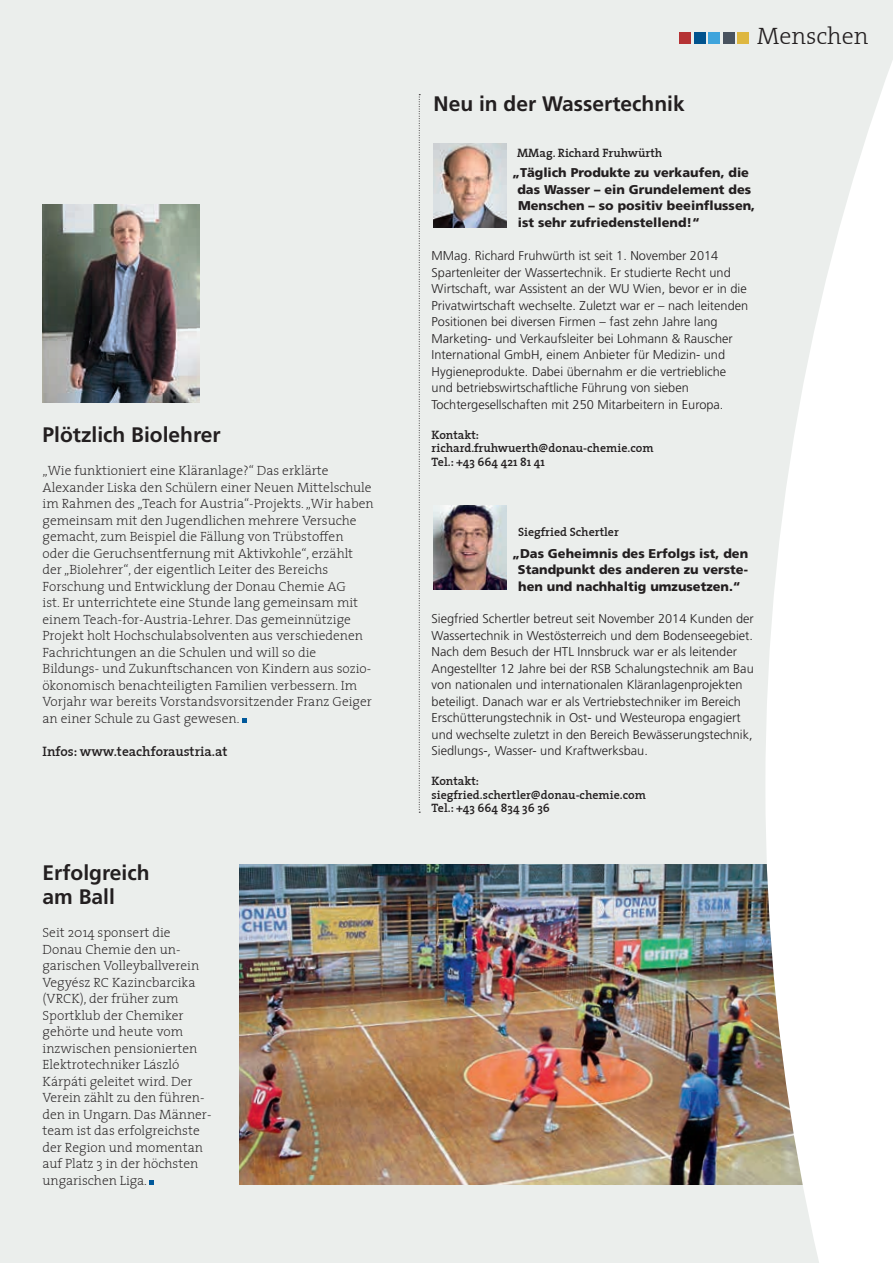
<style>
.page{position:relative;width:893px;height:1263px;background:#fff}
.page>*{position:absolute;margin:0;border:0;box-sizing:border-box;transform-origin:0 0}
.t1{font:24px "The Serif Light Plain";color:#231f20}
.t2{font:700 21px/24px "Frutiger";color:#231f20}
.t3{font:13.5px/16.5px "The Serif Extra Light Plain";color:#231f20}
.t4{font:13.5px "The Serif Semi Bold Plain";color:#231f20}
.t5{font:300 12.75px/16.5px "Frutiger";color:#231f20}
.t6{font:900 12.75px/16.5px "Frutiger";color:#231f20}
.t7{font:12px/13.5px "The Serif Semi Bold Plain";color:#231f20}
</style>
<div class="page">
<div style="left:0;top:0;width:765px;height:1263px;background:#ebeeec"></div>
<div style="left:680px;top:32px;width:11px;height:12px;background:#b53234"></div>
<div style="left:694px;top:32px;width:11px;height:12px;background:#01538e"></div>
<div style="left:708px;top:32px;width:12px;height:12px;background:#3fa4dc"></div>
<div style="left:723px;top:32px;width:11px;height:12px;background:#49535f"></div>
<div style="left:737px;top:32px;width:12px;height:12px;background:#deb740"></div>
<svg style="left:419px;top:94px;width:1px;height:719px"></svg>
<img style="left:433px;top:143px;width:74px;height:84px">
<svg style="left:242px;top:718px;width:4px;height:5px"></svg>
<img style="left:240px;top:864px;width:525px;height:320px">
<svg style="left:765px;top:0;width:128px;height:1263px"></svg>
<svg style="left:149px;top:1180px;width:5px;height:5px"></svg>
<img style="left:433px;top:505px;width:74px;height:84px">
<img style="left:43px;top:204px;width:157px;height:198px">
<h2 class="t2" style="left:43px;top:423px;width:180px">Plötzlich Biolehrer</h2>
<p class="t3" style="left:43px;top:462px;width:333px">„Wie funktioniert eine Kläranlage?“ Das erklärte Alexander Liska den Schülern einer Neuen Mittelschule im Rahmen des „Teach for Austria“-Projekts. „Wir haben gemeinsam mit den Jugendlichen mehrere Versuche gemacht, zum Beispiel die Fällung von Trübstoffen<br>oder die Geruchsentfernung mit Aktivkohle“, erzählt der „Biolehrer“, der eigentlich Leiter des Bereichs Forschung und Entwicklung der Donau Chemie AG<br>ist. Er unterrichtete eine Stunde lang gemeinsam mit einem Teach-for-Austria-Lehrer. Das gemeinnützige Projekt holt Hochschulabsolventen aus verschiedenen Fachrichtungen an die Schulen und will so die Bildungs- und Zukunftschancen von Kindern aus sozio&shy;ökonomisch benachteiligten Familien verbessern. Im Vorjahr war bereits Vorstandsvorsitzender Franz Geiger an einer Schule zu Gast gewesen.</p>
<p class="t4" style="left:43px;top:740px;width:186px">Infos: www.teachforaustria.at</p>
<h2 class="t2" style="left:43px;top:861px;width:108px">Erfolgreich am Ball</h2>
<p class="t3" style="left:43px;top:924px;width:169px">Seit 2014 sponsert die<br>Donau Chemie den un&shy;garischen Volleyballverein<br>Vegyész RC Kazincbarcika (VRCK), der früher zum<br>Sportklub der Chemiker gehörte und heute vom inzwischen pensionierten<br>Elektrotechniker László<br>Kárpáti geleitet wird. Der<br>Verein zählt zu den führen&shy;den in Ungarn. Das Männer&shy;team ist das erfolgreichste der Region und momentan auf Platz 3 in der höchsten ungarischen Liga.</p>
<h1 class="t1" style="left:757px;top:16px;width:113px">Menschen</h1>
<h2 class="t2" style="left:433px;top:91px;width:253px">Neu in der Wassertechnik</h2>
<p class="t7" style="left:517px;top:146px;width:147px">MMag. Richard Fruhwürth</p>
<p class="t6" style="left:517px;top:164px;width:239px;text-indent:-5px">„Täglich Produkte zu verkaufen, die das Wasser – ein Grundelement des Menschen – so positiv beeinflussen, ist sehr zufriedenstellend!“</p>
<p class="t5" style="left:432px;top:248px;width:318px">MMag. Richard Fruhwürth ist seit 1. November 2014<br>Spartenleiter der Wassertechnik. Er studierte Recht und Wirtschaft, war Assistent an der WU Wien, bevor er in die Privatwirtschaft wechselte. Zuletzt war er – nach leitenden Positionen bei diversen Firmen – fast zehn Jahre lang Marketing- und Verkaufsleiter bei Lohmann &amp; Rauscher International GmbH, einem Anbieter für Medizin- und Hygieneprodukte. Dabei übernahm er die vertriebliche und betriebswirtschaftliche Führung von sieben Tochtergesellschaften mit 250 Mitarbeitern in Europa.</p>
<p class="t7" style="left:432px;top:428px;width:223px">Kontakt: richard.fruhwuerth@donau-chemie.com<br>Tel.: +43 664 421 81 41</p>
<p class="t7" style="left:518px;top:525px;width:102px">Siegfried Schertler</p>
<p class="t6" style="left:512px;top:545px;width:238px;text-align:center">„Das Geheimnis des Erfolgs ist, den<br>Standpunkt des anderen zu verste&shy;hen und nachhaltig umzusetzen.“</p>
<p class="t5" style="left:432px;top:611px;width:324px">Siegfried Schertler betreut seit November 2014 Kunden der Wassertechnik in Westösterreich und dem Bodenseegebiet.<br>Nach dem Besuch der HTL Innsbruck war er als leitender Angestellter 12 Jahre bei der RSB Schalungstechnik am Bau von nationalen und internationalen Kläranlagenprojekten beteiligt. Danach war er als Vertriebstechniker im Bereich Erschütterungstechnik in Ost- und Westeuropa engagiert und wechselte zuletzt in den Bereich Bewässerungstechnik, Siedlungs-, Wasser- und Kraftwerksbau.</p>
<p class="t7" style="left:432px;top:774px;width:216px">Kontakt: siegfried.schertler@donau-chemie.com<br>Tel.: +43 664 834 36 36</p>
</div>
